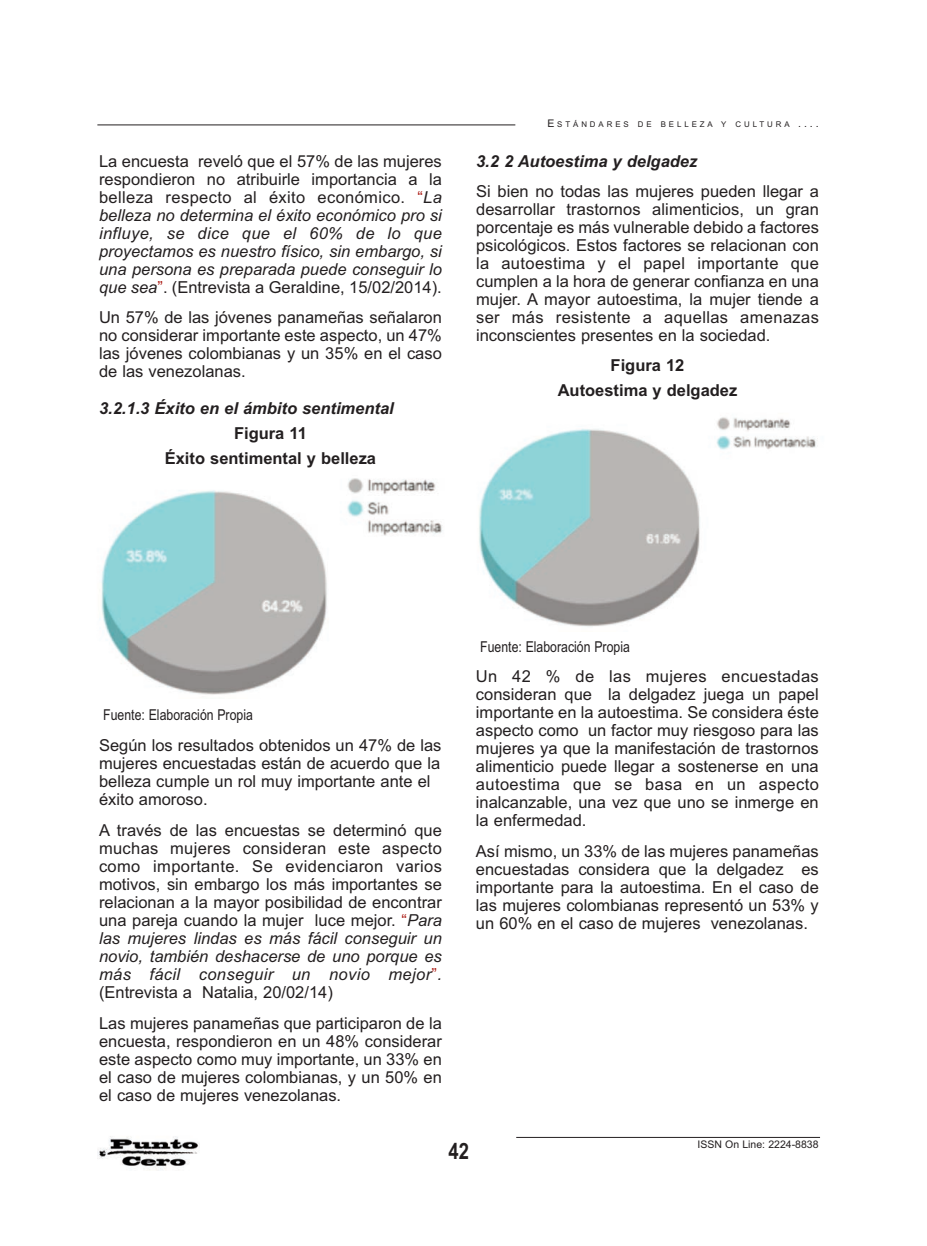
<style>
.page{position:relative;width:927px;height:1246px;background:#fff}
.page>*{position:absolute;margin:0;border:0;box-sizing:border-box;transform-origin:0 0}
.t1{font:700 22.5px "Arial Narrow";color:#231f20}
.t2{font:16.5px/18px "Arial";color:#231f20;text-align:justify}
.t3{font:italic 16.5px/18px "Arial";color:#231f20;text-align:justify}
.t4{font:700 16.5px/25px "Arial";color:#231f20;text-align:center}
.t5{font:italic 700 16.5px "Arial";color:#231f20}
.t6{font:15px "Arial Narrow";color:#231f20}
.t7{font:10.5px "Arial";color:#231f20}
.t8{font:7.8px "Arial";letter-spacing:.37em;color:#231f20}
.s1{font-style:normal}
.s2{font-style:normal;color:#ac1d16}
.s3{font-size:10.5px}
.s4{color:#ac1d16}
.s5{font-style:italic}
</style>
<div class="page">
<hr style="left:97px;top:125px;width:418px;height:1px;background:#231f20">
<hr style="left:516px;top:1137px;width:304px;height:1px;background:#231f20">
<img style="left:98px;top:1136px;width:101px;height:34px">
<img style="left:101px;top:478px;width:342px;height:217px">
<img style="left:479px;top:417px;width:339px;height:210px">
<p class="t3" style="left:99px;top:152px;width:344px"><span class="s1">La encuesta reveló que el 57% de las mujeres respondieron no atribuirle importancia a la belleza respecto al éxito económico.</span> <span class="s2">“</span>La belleza no determina el éxito económico pro si influye, se dice que el 60% de lo que proyectamos es nuestro físico, sin embargo, si una persona es preparada puede conseguir lo que sea<span class="s2">”</span><span class="s1">. (Entrevista a Geraldine, 15/02/2014).</span></p>
<p class="t2" style="left:99px;top:309px;width:344px">Un 57% de las jóvenes panameñas señalaron no considerar importante este aspecto, un 47% las jóvenes colombianas y un 35% en el caso de las venezolanas.</p>
<p class="t5" style="left:99px;top:399px;width:296px">3.2.1.3 Éxito en el ámbito sentimental</p>
<p class="t4" style="left:165px;top:421px;width:213px">Figura 11<br>Éxito sentimental y belleza</p>
<p class="t8" style="left:547px;top:120px;width:273px"><span class="s3">E</span>STÁNDARES DE BELLEZA Y CULTURA <span class="s3">....</span></p>
<p class="t5" style="left:476px;top:151px;width:223px">3.2 2 Autoestima y delgadez</p>
<p class="t2" style="left:476px;top:183px;width:344px">Si bien no todas las mujeres pueden llegar a desarrollar trastornos alimenticios, un gran porcentaje es más vulnerable debido a factores psicológicos. Estos factores se relacionan con la autoestima y el papel importante que cumplen a la hora de generar confianza en una mujer. A mayor autoestima, la mujer tiende a ser más resistente a aquellas amenazas inconscientes presentes en la sociedad.</p>
<p class="t4" style="left:558px;top:352px;width:181px">Figura 12<br>Autoestima y delgadez</p>
<p class="t6" style="left:103px;top:706px;width:151px">Fuente: Elaboración Propia</p>
<p class="t2" style="left:99px;top:736px;width:344px;text-align:left">Según los resultados obtenidos un 47% de las mujeres encuestadas están de acuerdo que la belleza cumple un rol muy importante ante el éxito amoroso.</p>
<p class="t2" style="left:99px;top:821px;width:344px">A través de las encuestas se determinó que muchas mujeres consideran este aspecto como importante. Se evidenciaron varios motivos, sin embargo los más importantes se relacionan a la mayor posibilidad de encontrar una pareja cuando la mujer luce mejor. <span class="s4">“</span><span class="s5">Para las mujeres lindas es más fácil conseguir un novio, también deshacerse de uno porque es más fácil conseguir un novio mejor</span><span class="s4">”</span><span class="s5">. </span>(Entrevista a Natalia, 20/02/14)</p>
<p class="t2" style="left:99px;top:1014px;width:344px">Las mujeres panameñas que participaron de la encuesta, respondieron en un 48% considerar este aspecto como muy importante, un 33% en el caso de mujeres colombianas, y un 50% en el caso de mujeres venezolanas.</p>
<p class="t6" style="left:480px;top:638px;width:151px">Fuente: Elaboración Propia</p>
<p class="t2" style="left:476px;top:668px;width:344px">Un 42 % de las mujeres encuestadas consideran que la delgadez juega un papel importante en la autoestima. Se considera éste aspecto como un factor muy riesgoso para las mujeres ya que la manifestación de trastornos alimenticio puede llegar a sostenerse en una autoestima que se basa en un aspecto inalcanzable, una vez que uno se inmerge en la enfermedad.</p>
<p class="t2" style="left:476px;top:842px;width:344px">Así mismo, un 33% de las mujeres panameñas encuestadas considera que la delgadez es importante para la autoestima. En el caso de las mujeres colombianas representó un 53% y un 60% en el caso de mujeres venezolanas.</p>
<h1 class="t1" style="left:449px;top:1138px;width:22px">42</h1>
<p class="t7" style="left:697px;top:1138px;width:123px">ISSN On Line: 2224-8838</p>
</div>
